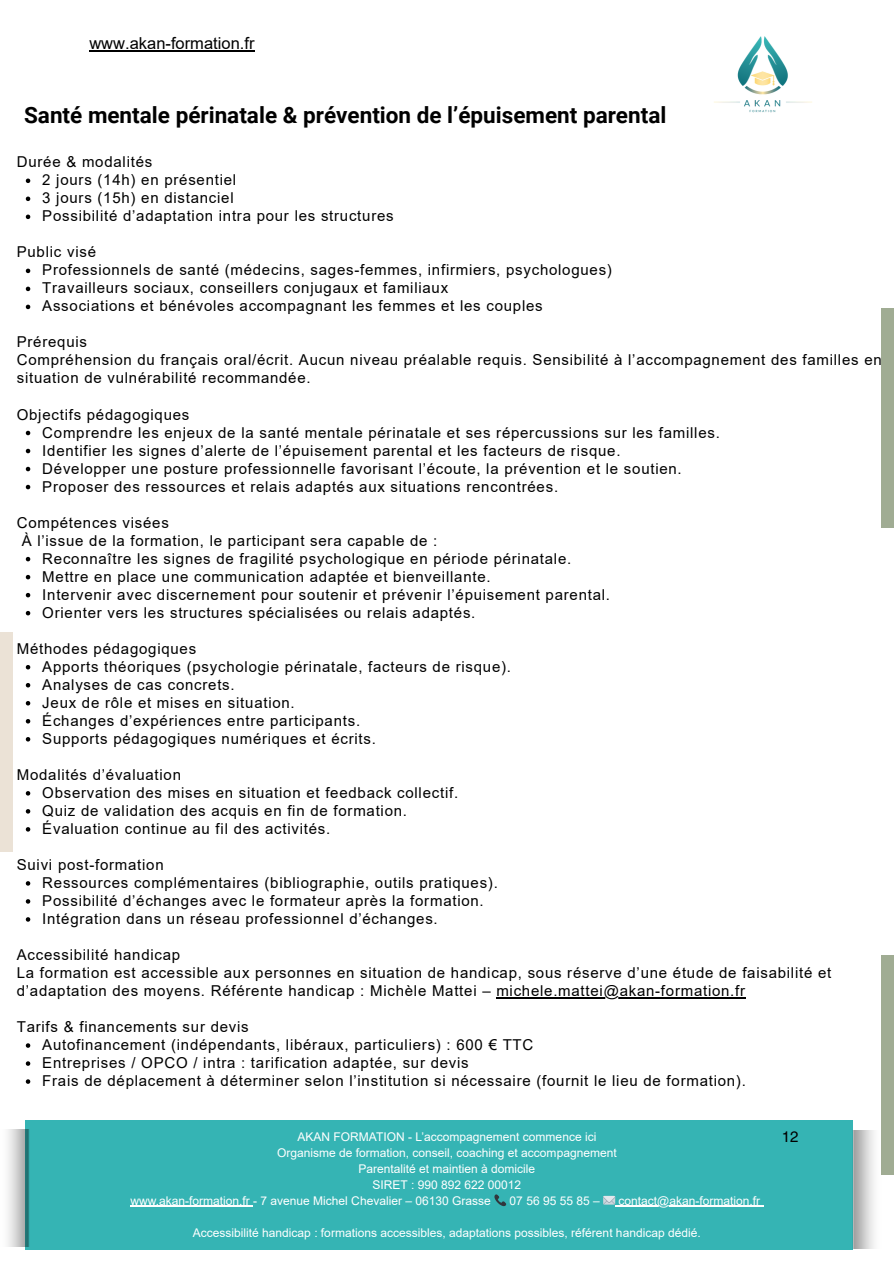
<style>
.page{position:relative;width:894px;height:1264px;background:#fff}
.page>*{position:absolute;margin:0;border:0;box-sizing:border-box;transform-origin:0 0}
.t1{font:700 22.5px "Roboto";color:#000}
.t2{font:16.5px "Arial";color:#000}
.t3{font:15px/18px "Arial";letter-spacing:.05em;color:#000}
.t4{font:15px "Helios";color:#000}
.t5{font:12px "Arial";color:#fff}
</style>
<div class="page">
<div style="left:0;top:632px;width:13px;height:219px;background:#ebe2d6"></div>
<div style="left:880px;top:308px;width:13px;height:219px;background:#a0ac93"></div>
<div style="left:880px;top:955px;width:13px;height:219px;background:#a0ac93"></div>
<hr style="left:89px;top:50px;width:165px;height:1px;background:#000">
<div style="left:25px;top:1119px;width:827px;height:130px;background:#35b4b4"></div>
<svg style="left:26px;top:178px;width:4px;height:5px"></svg>
<svg style="left:26px;top:196px;width:4px;height:5px"></svg>
<svg style="left:26px;top:214px;width:4px;height:5px"></svg>
<svg style="left:26px;top:268px;width:4px;height:5px"></svg>
<svg style="left:26px;top:287px;width:4px;height:4px"></svg>
<svg style="left:26px;top:305px;width:4px;height:4px"></svg>
<svg style="left:26px;top:431px;width:4px;height:4px"></svg>
<svg style="left:26px;top:449px;width:4px;height:4px"></svg>
<svg style="left:26px;top:467px;width:4px;height:4px"></svg>
<svg style="left:26px;top:485px;width:4px;height:4px"></svg>
<svg style="left:26px;top:557px;width:4px;height:4px"></svg>
<svg style="left:26px;top:575px;width:4px;height:4px"></svg>
<svg style="left:26px;top:593px;width:4px;height:4px"></svg>
<svg style="left:26px;top:611px;width:4px;height:4px"></svg>
<svg style="left:26px;top:665px;width:4px;height:4px"></svg>
<svg style="left:26px;top:683px;width:4px;height:4px"></svg>
<svg style="left:26px;top:701px;width:4px;height:4px"></svg>
<svg style="left:26px;top:719px;width:4px;height:4px"></svg>
<svg style="left:26px;top:737px;width:4px;height:4px"></svg>
<svg style="left:26px;top:791px;width:4px;height:4px"></svg>
<svg style="left:26px;top:809px;width:4px;height:4px"></svg>
<svg style="left:26px;top:827px;width:4px;height:4px"></svg>
<svg style="left:26px;top:881px;width:4px;height:4px"></svg>
<svg style="left:26px;top:899px;width:4px;height:4px"></svg>
<svg style="left:26px;top:917px;width:4px;height:4px"></svg>
<hr style="left:496px;top:997px;width:249px;height:1px;background:#000">
<svg style="left:26px;top:1043px;width:4px;height:4px"></svg>
<svg style="left:26px;top:1061px;width:4px;height:4px"></svg>
<svg style="left:26px;top:1079px;width:4px;height:4px"></svg>
<img style="left:714px;top:36px;width:98px;height:77px">
<hr style="left:130px;top:1205px;width:123px;height:1px;background:#fff">
<hr style="left:615px;top:1205px;width:145px;height:1px;background:#fff">
<img style="left:852px;top:1130px;width:22px;height:117px">
<img style="left:8px;top:1129px;width:21px;height:117px">
<p class="t2" style="left:89px;top:34px;width:166px">www.akan-formation.fr</p>
<h1 class="t1" style="left:24px;top:102px;width:643px">Santé mentale périnatale &amp; prévention de l’épuisement parental</h1>
<p class="t3" style="left:42px;top:153px;width:353px;text-indent:-25px">Durée &amp; modalités<br>2 jours (14h) en présentiel<br>3 jours (15h) en distanciel<br>Possibilité d’adaptation intra pour les structures</p>
<p class="t3" style="left:42px;top:243px;width:571px;text-indent:-25px">Public visé<br>Professionnels de santé (médecins, sages-femmes, infirmiers, psychologues)<br>Travailleurs sociaux, conseillers conjugaux et familiaux<br>Associations et bénévoles accompagnant les femmes et les couples</p>
<p class="t3" style="left:17px;top:333px;width:866px">Prérequis<br>Compréhension du français oral/écrit. Aucun niveau préalable requis. Sensibilité à l’accompagnement des familles en situation de vulnérabilité recommandée.</p>
<p class="t3" style="left:42px;top:405px;width:678px;text-indent:-25px">Objectifs pédagogiques<br>Comprendre les enjeux de la santé mentale périnatale et ses répercussions sur les familles.<br>Identifier les signes d’alerte de l’épuisement parental et les facteurs de risque.<br>Développer une posture professionnelle favorisant l’écoute, la prévention et le soutien.<br>Proposer des ressources et relais adaptés aux situations rencontrées.</p>
<p class="t3" style="left:17px;top:513px;width:153px">Compétences visées</p>
<p class="t3" style="left:22px;top:531px;width:417px">À l’issue de la formation, le participant sera capable de :</p>
<p class="t3" style="left:42px;top:549px;width:530px">Reconnaître les signes de fragilité psychologique en période périnatale.</p>
<p class="t3" style="left:42px;top:567px;width:449px">Mettre en place une communication adaptée et bienveillante.</p>
<p class="t3" style="left:42px;top:585px;width:569px">Intervenir avec discernement pour soutenir et prévenir l’épuisement parental.</p>
<p class="t3" style="left:42px;top:603px;width:434px">Orienter vers les structures spécialisées ou relais adaptés.</p>
<p class="t3" style="left:42px;top:639px;width:470px;text-indent:-25px">Méthodes pédagogiques<br>Apports théoriques (psychologie périnatale, facteurs de risque).<br>Analyses de cas concrets.<br>Jeux de rôle et mises en situation.<br>Échanges d’expériences entre participants.<br>Supports pédagogiques numériques et écrits.</p>
<p class="t3" style="left:42px;top:765px;width:417px;text-indent:-25px">Modalités d’évaluation<br>Observation des mises en situation et feedback collectif.<br>Quiz de validation des acquis en fin de formation.<br>Évaluation continue au fil des activités.</p>
<p class="t3" style="left:42px;top:855px;width:457px;text-indent:-25px">Suivi post-formation<br>Ressources complémentaires (bibliographie, outils pratiques).<br>Possibilité d’échanges avec le formateur après la formation.<br>Intégration dans un réseau professionnel d’échanges.</p>
<p class="t3" style="left:17px;top:945px;width:815px">Accessibilité handicap<br>La formation est accessible aux personnes en situation de handicap, sous réserve d’une étude de faisabilité et d’adaptation des moyens. Référente handicap : Michèle Mattei – michele.mattei@akan-formation.fr</p>
<p class="t3" style="left:42px;top:1017px;width:704px;text-indent:-25px">Tarifs &amp; financements sur devis<br>Autofinancement (indépendants, libéraux, particuliers) : 600 € TTC<br>Entreprises / OPCO / intra : tarification adaptée, sur devis<br>Frais de déplacement à déterminer selon l’institution si nécessaire (fournit le lieu de formation).</p>
<p class="t5" style="left:297px;top:1129px;width:300px">AKAN FORMATION - L’accompagnement commence ici</p>
<p class="t5" style="left:277px;top:1145px;width:341px">Organisme de formation, conseil, coaching et accompagnement</p>
<p class="t5" style="left:358px;top:1161px;width:178px">Parentalité et maintien à domicile</p>
<p class="t5" style="left:372px;top:1177px;width:150px">SIRET : 990 892 622 00012</p>
<p class="t5" style="left:130px;top:1193px;width:362px">www.akan-formation.fr - 7 avenue Michel Chevalier – 06130 Grasse</p>
<p class="t5" style="left:509px;top:1193px;width:92px">07 56 95 55 85 –</p>
<p class="t5" style="left:618px;top:1193px;width:143px">contact@akan-formation.fr</p>
<p class="t5" style="left:193px;top:1225px;width:509px">Accessibilité handicap : formations accessibles, adaptations possibles, référent handicap dédié.</p>
<p class="t4" style="left:781px;top:1127px;width:18px">12</p>
</div>
